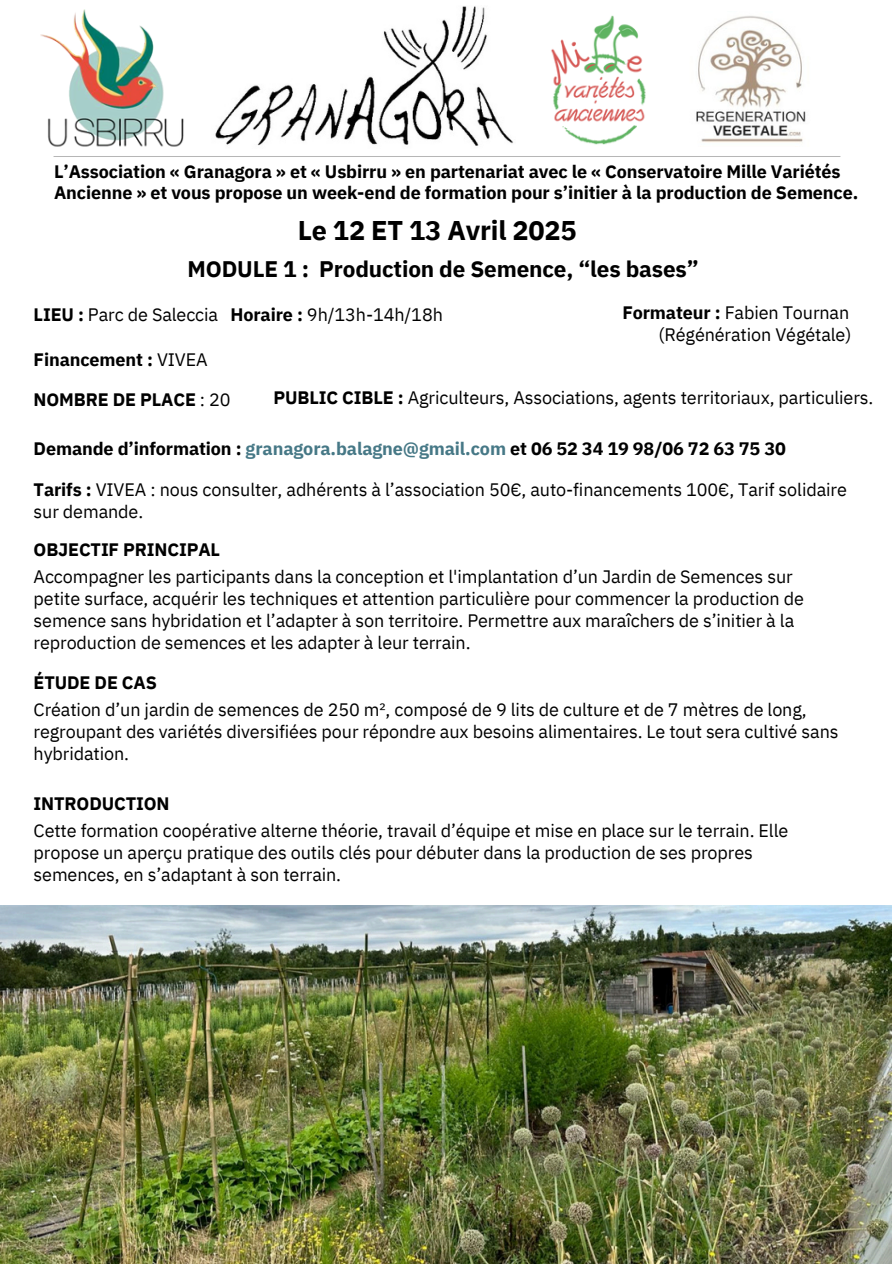
<style>
.page{position:relative;width:894px;height:1264px;background:#fff}
.page>*{position:absolute;margin:0;border:0;box-sizing:border-box;transform-origin:0 0}
.t1{font:700 27px "IBM Plex Sans";letter-spacing:-.005em;color:#000}
.t2{font:700 22.5px "IBM Plex Sans";letter-spacing:-.005em;color:#000}
.t3{font:18px "IBM Plex Sans";letter-spacing:-.005em;color:#000}
.t4{font:700 18px/21.3px "IBM Plex Sans";letter-spacing:-.005em;color:#000}
.s1{font-weight:700}
.s2{font-weight:400}
.s3{color:#467886}
</style>
<div class="page">
<img style="left:696px;top:16px;width:110px;height:127px">
<img style="left:551px;top:15px;width:95px;height:130px">
<img style="left:215px;top:6px;width:298px;height:140px">
<img style="left:0;top:905px;width:891px;height:358px">
<img style="left:40px;top:9px;width:144px;height:138px">
<p class="t4" style="left:54px;top:160px;width:805px">L’Association « Granagora » et « Usbirru » en partenariat avec le « Conservatoire Mille Variétés<br>Ancienne » et vous propose un week-end de formation pour s’initier à la production de Semence.</p>
<p class="t1" style="left:297px;top:212px;width:280px">Le 12 ET 13 Avril 2025</p>
<p class="t2" style="left:187px;top:254px;width:123px">MODULE 1 :</p>
<p class="t2" style="left:319px;top:254px;width:381px">Production de Semence, “les bases”</p>
<p class="t3" style="left:622px;top:300px;width:228px"><span class="s1">Formateur :</span> Fabien Tournan</p>
<p class="t3" style="left:658px;top:323px;width:194px">(Régénération Végétale)</p>
<p class="t3" style="left:34px;top:303px;width:410px"><span class="s1">LIEU :</span> Parc de Saleccia <span class="s1">Horaire :</span> 9h/13h-14h/18h</p>
<p class="t4" style="left:34px;top:349px;width:175px">Financement : <span class="s2">VIVEA</span></p>
<h3 class="t4" style="left:34px;top:388px;width:198px">NOMBRE DE PLACE <span class="s2">: 20</span></h3>
<p class="t4" style="left:34px;top:438px;width:753px">Demande d’information : <span class="s3">granagora.balagne@gmail.com</span> et 06 52 34 19 98/06 72 63 75 30</p>
<h1 class="t3" style="left:34px;top:477px;width:814px"><span class="s1">Tarifs :</span> VIVEA : nous consulter, adhérents à l’association 50€, auto-financements 100€, Tarif solidaire</h1>
<h2 class="t3" style="left:34px;top:499px;width:111px">sur demande.</h2>
<p class="t4" style="left:34px;top:539px;width:188px">OBJECTIF PRINCIPAL</p>
<p class="t3" style="left:34px;top:565px;width:760px">Accompagner les participants dans la conception et l'implantation d’un Jardin de Semences sur</p>
<p class="t3" style="left:34px;top:586px;width:771px">petite surface, acquérir les techniques et attention particulière pour commencer la production de</p>
<p class="t3" style="left:34px;top:609px;width:762px">semence sans hybridation et l’adapter à son territoire. Permettre aux maraîchers de s’initier à la</p>
<p class="t3" style="left:34px;top:630px;width:438px">reproduction de semences et les adapter à leur terrain.</p>
<p class="t4" style="left:34px;top:672px;width:125px">ÉTUDE DE CAS</p>
<p class="t3" style="left:34px;top:697px;width:774px">Création d’un jardin de semences de 250 m², composé de 9 lits de culture et de 7 mètres de long,</p>
<p class="t3" style="left:34px;top:719px;width:806px">regroupant des variétés diversifiées pour répondre aux besoins alimentaires. Le tout sera cultivé sans</p>
<p class="t3" style="left:34px;top:741px;width:97px">hybridation.</p>
<p class="t4" style="left:34px;top:792px;width:137px">INTRODUCTION</p>
<p class="t3" style="left:34px;top:818px;width:756px">Cette formation coopérative alterne théorie, travail d’équipe et mise en place sur le terrain. Elle</p>
<p class="t3" style="left:34px;top:840px;width:720px">propose un aperçu pratique des outils clés pour débuter dans la production de ses propres</p>
<p class="t3" style="left:34px;top:862px;width:309px">semences, en s’adaptant à son terrain.</p>
<p class="t3" style="left:273px;top:385px;width:601px"><span class="s1">PUBLIC CIBLE :</span> Agriculteurs, Associations, agents territoriaux, particuliers.</p>
</div>
